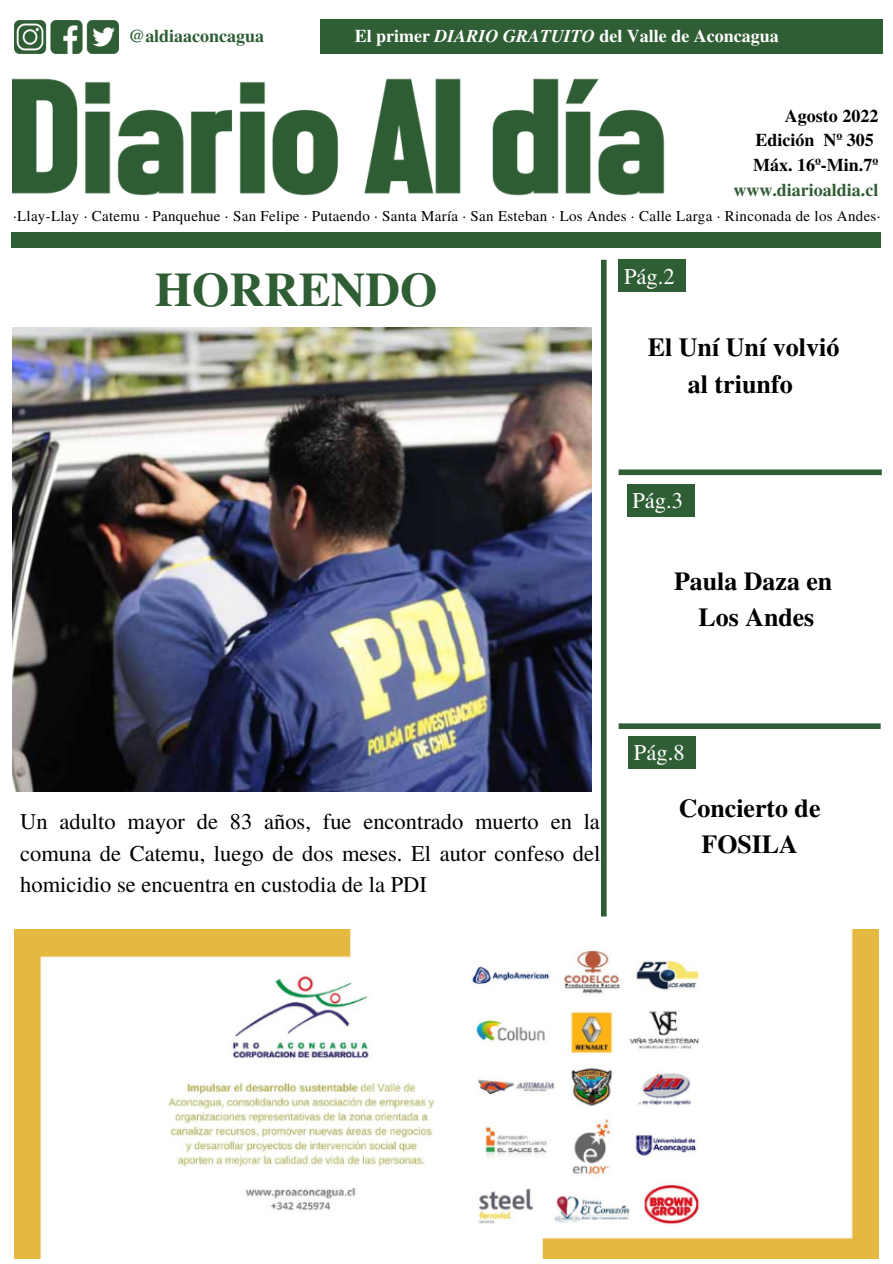
<style>
.page{position:relative;width:893px;height:1264px;background:#fff}
.page>*{position:absolute;margin:0;border:0;box-sizing:border-box;transform-origin:0 0}
.t1{font:700 48px "Te X Gyre Termes";color:#2f5d34}
.t2{font:700 25.95px/36px "Te X Gyre Termes";color:#000;text-align:center}
.t3{font:22.5px/31.5px "Te X Gyre Termes";color:#000;text-align:justify}
.t4{font:22.5px "Te X Gyre Termes";color:#fff}
.t5{font:700 18px "Te X Gyre Termes";color:#fff}
.t6{font:700 18px/24.8px "Te X Gyre Termes";color:#000}
.t7{font:700 18px "Te X Gyre Termes";color:#2f5d34}
.t8{font:15px "Te X Gyre Termes";letter-spacing:.02em;color:#000}
.s1{font-style:italic}
</style>
<div class="page">
<img style="left:12px;top:327px;width:579px;height:464px">
<img style="left:15px;top:929px;width:863px;height:329px">
<div style="left:618px;top:259px;width:68px;height:33px;background:#2f5d34"></div>
<div style="left:626px;top:484px;width:68px;height:32px;background:#2f5d34"></div>
<div style="left:628px;top:735px;width:68px;height:33px;background:#2f5d34"></div>
<img style="left:12px;top:53px;width:659px;height:143px">
<div style="left:320px;top:19px;width:562px;height:34px;background:#2f5d34"></div>
<div style="left:11px;top:232px;width:869px;height:16px;background:#2f5d34"></div>
<div style="left:601px;top:260px;width:5px;height:656px;background:#2f5d34"></div>
<div style="left:618px;top:469px;width:263px;height:6px;background:#2f5d34"></div>
<div style="left:618px;top:723px;width:262px;height:6px;background:#2f5d34"></div>
<img style="left:14px;top:21px;width:105px;height:32px">
<p class="t7" style="left:129px;top:22px;width:137px">@aldiaaconcagua</p>
<p class="t5" style="left:355px;top:22px;width:425px">El primer <span class="s1">DIARIO GRATUITO</span> del Valle de Aconcagua</p>
<p class="t6" style="left:753px;top:102px;width:127px;text-indent:32px">Agosto 2022<br>Edición Nº 305<br>Máx. 16º-Min.7º</p>
<p class="t7" style="left:733px;top:176px;width:146px">www.diarioaldia.cl</p>
<p class="t8" style="left:13px;top:205px;width:868px">·Llay-Llay · Catemu · Panquehue · San Felipe · Putaendo · Santa María · San Esteban · Los Andes · Calle Larga · Rinconada de los Andes·</p>
<h1 class="t1" style="left:155px;top:253px;width:284px">HORRENDO</h1>
<p class="t4" style="left:624px;top:260px;width:52px">Pág.2</p>
<p class="t2" style="left:647px;top:327px;width:193px;line-height:37px">El Uní Uní volvió al triunfo</p>
<p class="t4" style="left:632px;top:484px;width:52px">Pág.3</p>
<p class="t2" style="left:674px;top:562px;width:160px">Paula Daza en<br>Los Andes</p>
<p class="t3" style="left:20px;top:804px;width:581px">Un adulto mayor de 83 años, fue encontrado muerto en la comuna de Catemu, luego de dos meses. El autor confeso del homicidio se encuentra en custodia de la PDI</p>
<p class="t4" style="left:634px;top:736px;width:52px">Pág.8</p>
<p class="t2" style="left:678px;top:789px;width:143px">Concierto de<br>FOSILA</p>
</div>
